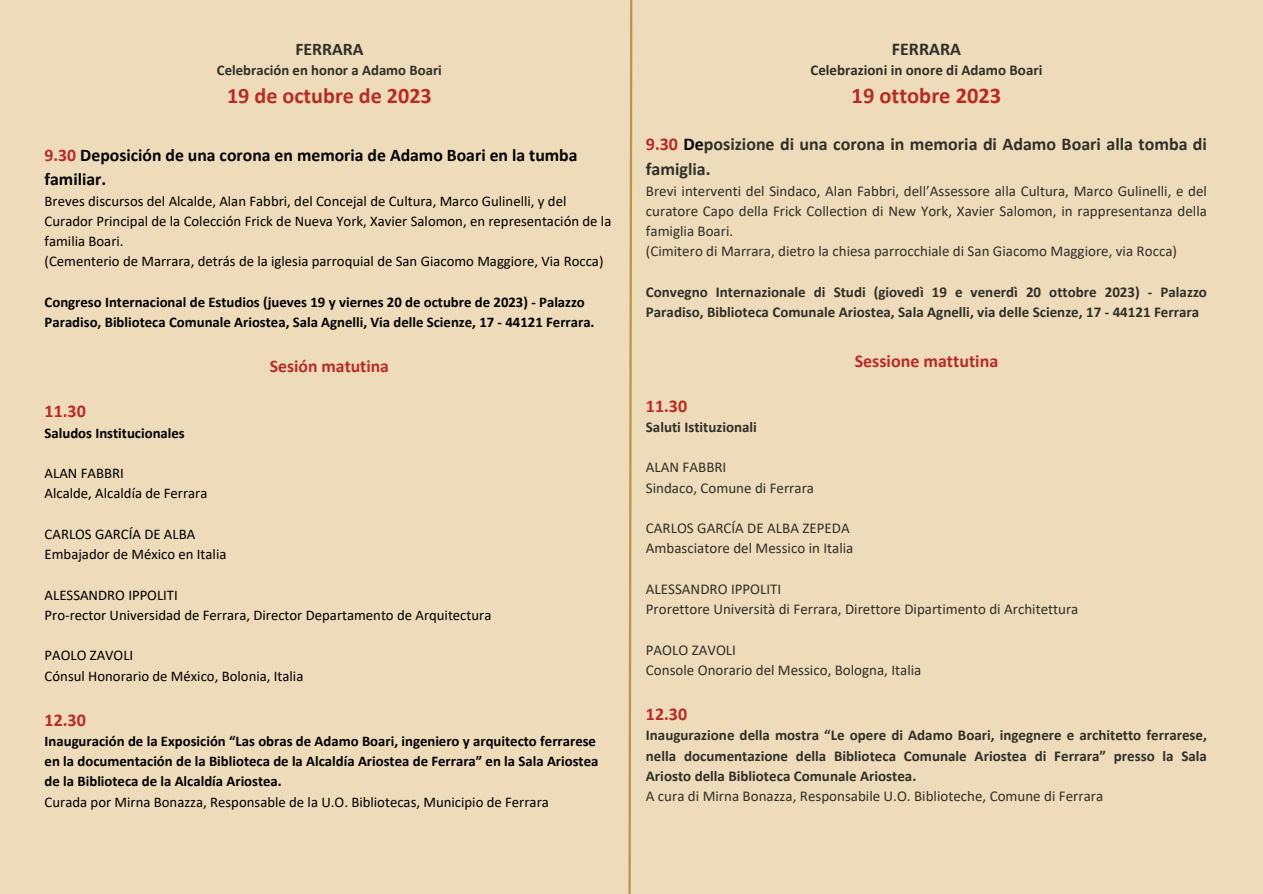
<style>
.page{position:relative;width:1263px;height:894px;background:#fff}
.page>*{position:absolute;margin:0;border:0;box-sizing:border-box;transform-origin:0 0}
.t1{font:700 22.5px "Calibri";color:#b92b25}
.t2{font:700 22.05px "Calibri";color:#b92b25}
.t3{font:700 18px/24.8px "Calibri";color:#2f3029}
.t4{font:700 18px "Calibri";color:#b92b25}
.t5{font:700 17.7px/24.8px "Calibri";color:#000}
.t6{font:700 17.7px "Calibri";color:#b92b25}
.t7{font:700 17.7px "Calibri";color:#2f3029}
.t8{font:15px/20.2px "Calibri";color:#2f3029;text-align:justify}
.t9{font:700 15px/20.2px "Calibri";color:#2f3029}
.t10{font:14.7px/20.2px "Calibri";color:#000}
.t11{font:700 14.7px/20.2px "Calibri";color:#000}
.t12{font:700 14.7px "Calibri";color:#2f3029}
.s1{color:#b92b25}
.s2{color:#000}
</style>
<div class="page">
<div style="left:0;top:0;width:1263px;height:893px;background:#eddbb9"></div>
<svg style="left:628px;top:0;width:5px;height:893px"></svg>
<p class="t7" style="left:295px;top:42px;width:70px">FERRARA</p>
<p class="t12" style="left:217px;top:64px;width:226px">Celebración en honor a Adamo Boari</p>
<p class="t2" style="left:227px;top:87px;width:206px">19 de octubre de 2023</p>
<p class="t5" style="left:45px;top:144px;width:534px"><span class="s1">9.30</span> Deposición de una corona en memoria de Adamo Boari en la tumba familiar.</p>
<p class="t10" style="left:45px;top:192px;width:568px">Breves discursos del Alcalde, Alan Fabbri, del Concejal de Cultura, Marco Gulinelli, y del<br>Curador Principal de la Colección Frick de Nueva York, Xavier Salomon, en representación de la familia Boari.</p>
<p class="t10" style="left:45px;top:252px;width:560px">(Cementerio de Marrara, detrás de la iglesia parroquial de San Giacomo Maggiore, Via Rocca)</p>
<p class="t11" style="left:45px;top:293px;width:551px">Congreso Internacional de Estudios (jueves 19 y viernes 20 de octubre de 2023) - Palazzo<br>Paradiso, Biblioteca Comunale Ariostea, Sala Agnelli, Via delle Scienze, 17 - 44121 Ferrara.</p>
<p class="t6" style="left:270px;top:359px;width:121px">Sesión matutina</p>
<p class="t4" style="left:45px;top:403px;width:43px">11.30</p>
<p class="t11" style="left:45px;top:423px;width:142px">Saludos Institucionales</p>
<p class="t10" style="left:45px;top:464px;width:81px">ALAN FABBRI</p>
<p class="t10" style="left:45px;top:484px;width:164px">Alcalde, Alcaldía de Ferrara</p>
<p class="t10" style="left:45px;top:525px;width:152px">CARLOS GARCÍA DE ALBA</p>
<p class="t10" style="left:45px;top:545px;width:183px">Embajador de México en Italia</p>
<p class="t10" style="left:45px;top:585px;width:135px">ALESSANDRO IPPOLITI</p>
<p class="t10" style="left:45px;top:606px;width:448px">Pro-rector Universidad de Ferrara, Director Departamento de Arquitectura</p>
<p class="t10" style="left:45px;top:646px;width:90px">PAOLO ZAVOLI</p>
<p class="t10" style="left:45px;top:666px;width:260px">Cónsul Honorario de México, Bolonia, Italia</p>
<p class="t4" style="left:45px;top:712px;width:43px">12.30</p>
<p class="t11" style="left:45px;top:732px;width:555px">Inauguración de la Exposición “Las obras de Adamo Boari, ingeniero y arquitecto ferrarese en la documentación de la Biblioteca de la Alcaldía Ariostea de Ferrara” en la Sala Ariostea de la Biblioteca de la Alcaldía Ariostea.</p>
<p class="t10" style="left:45px;top:792px;width:506px">Curada por Mirna Bonazza, Responsable de la U.O. Bibliotecas, Municipio de Ferrara</p>
<p class="t3" style="left:892px;top:38px;width:71px">FERRARA</p>
<p class="t9" style="left:810px;top:61px;width:233px">Celebrazioni in onore di Adamo Boari</p>
<p class="t1" style="left:852px;top:86px;width:151px">19 ottobre 2023</p>
<p class="t3" style="left:646px;top:133px;width:563px"><span class="s1">9.30</span> <span class="s2">De</span>posizione di una corona in memoria di Adamo Boari alla tomba di famiglia.</p>
<p class="t8" style="left:646px;top:181px;width:563px">Brevi interventi del Sindaco, Alan Fabbri, dell’Assessore alla Cultura, Marco Gulinelli, e del curatore Capo della Frick Collection di New York, Xavier Salomon, in rappresentanza della famiglia Boari.</p>
<p class="t8" style="left:646px;top:242px;width:533px">(Cimitero di Marrara, dietro la chiesa parrocchiale di San Giacomo Maggiore, via Rocca)</p>
<p class="t9" style="left:646px;top:283px;width:563px">Convegno Internazionale di Studi (giovedì 19 e venerdì 20 ottobre 2023) - Palazzo<br>Paradiso, Biblioteca Comunale Ariostea, Sala Agnelli, via delle Scienze, 17 - 44121 Ferrara</p>
<p class="t4" style="left:855px;top:353px;width:145px">Sessione mattutina</p>
<p class="t4" style="left:646px;top:398px;width:43px">11.30</p>
<p class="t9" style="left:646px;top:418px;width:113px">Saluti Istituzionali</p>
<p class="t8" style="left:646px;top:458px;width:82px">ALAN FABBRI</p>
<p class="t8" style="left:646px;top:478px;width:170px">Sindaco, Comune di Ferrara</p>
<p class="t8" style="left:646px;top:519px;width:205px">CARLOS GARCÍA DE ALBA ZEPEDA</p>
<p class="t8" style="left:646px;top:539px;width:209px">Ambasciatore del Messico in Italia</p>
<p class="t8" style="left:646px;top:580px;width:137px">ALESSANDRO IPPOLITI</p>
<p class="t8" style="left:646px;top:600px;width:434px">Prorettore Università di Ferrara, Direttore Dipartimento di Architettura</p>
<p class="t8" style="left:646px;top:640px;width:92px">PAOLO ZAVOLI</p>
<p class="t8" style="left:646px;top:661px;width:277px">Console Onorario del Messico, Bologna, Italia</p>
<p class="t4" style="left:646px;top:706px;width:43px">12.30</p>
<p class="t9" style="left:646px;top:726px;width:563px;text-align:justify">Inaugurazione della mostra “Le opere di Adamo Boari, ingegnere e architetto ferrarese, nella documentazione della Biblioteca Comunale Ariostea di Ferrara” presso la Sala Ariosto della Biblioteca Comunale Ariostea.</p>
<p class="t8" style="left:646px;top:787px;width:459px">A cura di Mirna Bonazza, Responsabile U.O. Biblioteche, Comune di Ferrara</p>
</div>
